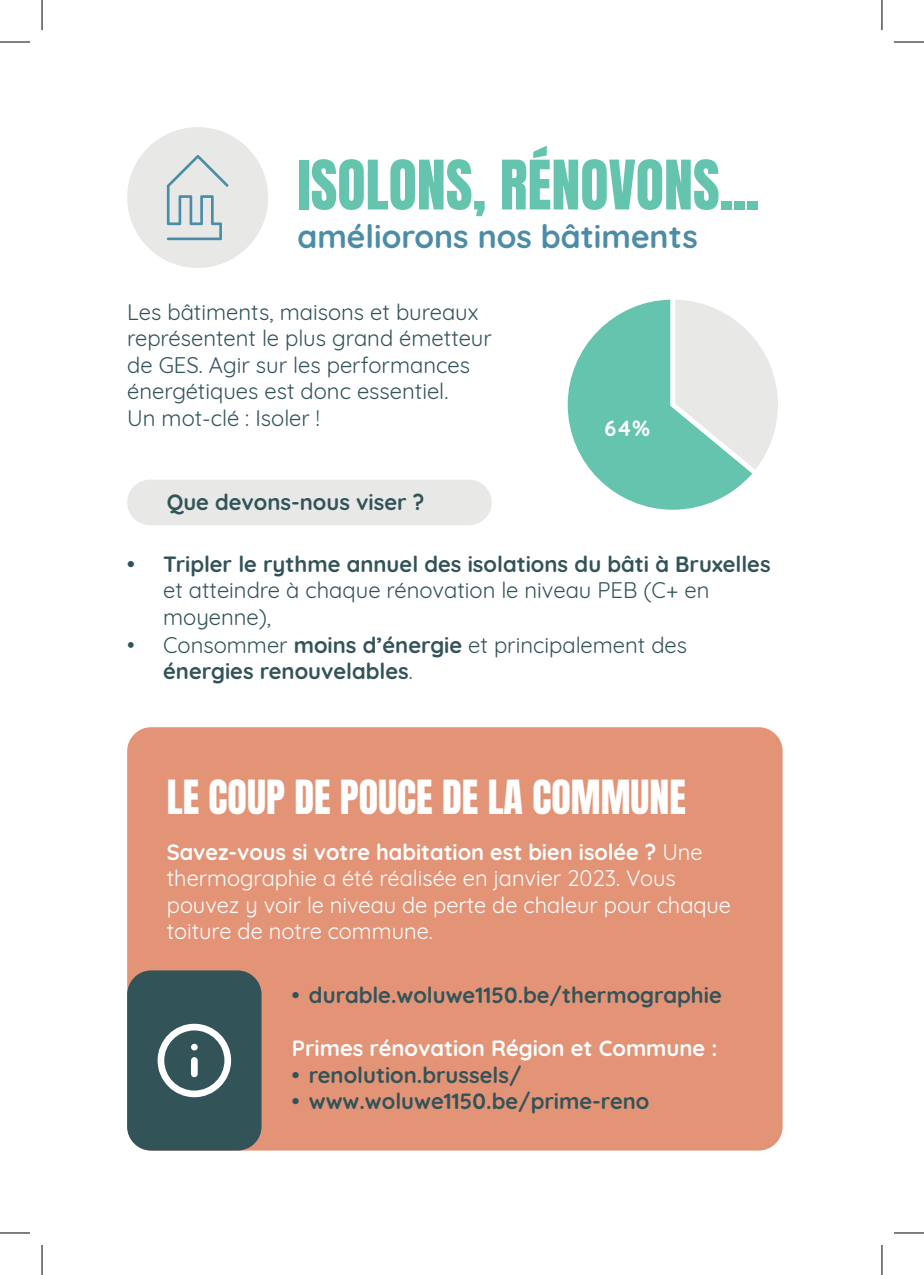
<style>
.page{position:relative;width:924px;height:1275px;background:#fff}
.page>*{position:absolute;margin:0;border:0;box-sizing:border-box;transform-origin:0 0}
.t1{font:58px "Anton";color:#64c4ae}
.t2{font:40px "Anton";color:#fff}
.t3{font:700 32px "Quicksand";color:#4b8ca6}
.t4{font:22px/26.4px "Quicksand";color:#325358}
.t5{font:700 22px/26.4px "Quicksand";color:#325358}
.t6{font:22px/26.4px "Quicksand";color:#fff}
.t7{font:700 22px "Quicksand";color:#fff}
.s1{font-weight:700}
.s2{font-weight:400}
</style>
<div class="page">
<div style="left:127px;top:727px;width:655px;height:423px;background:#e39376;border-radius:24px"></div>
<div style="left:127px;top:479px;width:364px;height:46px;background:#e8e9e7;border-radius:23px"></div>
<div style="left:127px;top:127px;width:141px;height:141px;background:#e8e9e7;border-radius:50%"></div>
<svg style="left:167px;top:155px;width:61px;height:85px"></svg>
<svg style="left:567px;top:299px;width:211px;height:211px"></svg>
<div style="left:127px;top:970px;width:134px;height:180px;background:#325358;border-radius:24px"></div>
<svg style="left:157px;top:1023px;width:74px;height:74px"></svg>
<div style="left:191px;top:1057px;width:6px;height:20px;background:#fff;border-radius:3px"></div>
<div style="left:191px;top:1043px;width:7px;height:7px;background:#fff;border-radius:50%"></div>
<hr style="left:0;top:42px;width:30px;height:1px;background:#000">
<hr style="left:893px;top:42px;width:30px;height:1px;background:#000">
<hr style="left:0;top:1232px;width:30px;height:1px;background:#000">
<hr style="left:893px;top:1232px;width:30px;height:1px;background:#000">
<hr style="left:42px;top:0;width:1px;height:30px;background:#000">
<hr style="left:42px;top:1245px;width:1px;height:30px;background:#000">
<hr style="left:881px;top:0;width:1px;height:30px;background:#000">
<hr style="left:881px;top:1245px;width:1px;height:30px;background:#000">
<p class="t1" style="left:297px;top:155px;width:463px">ISOLONS, RÉNOVONS...</p>
<p class="t3" style="left:297px;top:210px;width:402px">améliorons nos bâtiments</p>
<p class="t4" style="left:127px;top:297px;width:352px">Les bâtiments, maisons et bureaux</p>
<p class="t4" style="left:127px;top:323px;width:366px">représentent le plus grand émetteur</p>
<p class="t4" style="left:127px;top:349px;width:344px">de GES. Agir sur les performances</p>
<p class="t4" style="left:127px;top:376px;width:322px">énergétiques est donc essentiel.</p>
<p class="t4" style="left:127px;top:402px;width:194px">Un mot-clé : Isoler !</p>
<p class="t5" style="left:167px;top:487px;width:259px">Que devons-nous viser ?</p>
<p class="t7" style="left:604px;top:409px;width:47px">64%</p>
<p class="t4" style="left:163px;top:549px;width:608px;text-indent:-36px"><span class="s1">• Tripler le rythme annuel des isolations du bâti à Bruxelles </span>et atteindre à chaque rénovation le niveau PEB (C+ en moyenne),</p>
<p class="t5" style="left:163px;top:630px;width:525px;text-indent:-36px"><span class="s2">• Consommer</span> moins d’énergie <span class="s2">et principalement des </span>énergies renouvelables<span class="s2">.</span></p>
<p class="t2" style="left:167px;top:777px;width:520px">LE COUP DE POUCE DE LA COMMUNE</p>
<p class="t6" style="left:167px;top:836px;width:565px"><span class="s1">Savez-vous si votre habitation est bien isolée ?</span> Une thermographie a été réalisée en janvier 2023. Vous pouvez y voir le niveau de perte de chaleur pour chaque toiture de notre commune.</p>
<p class="t5" style="left:291px;top:980px;width:431px">• durable.woluwe1150.be/thermographie</p>
<p class="t7" style="left:291px;top:1030px;width:427px">Primes rénovation Région et Commune :</p>
<p class="t5" style="left:291px;top:1059px;width:231px">• renolution.brussels/</p>
<p class="t5" style="left:291px;top:1086px;width:359px">• www.woluwe1150.be/prime-reno</p>
</div>
